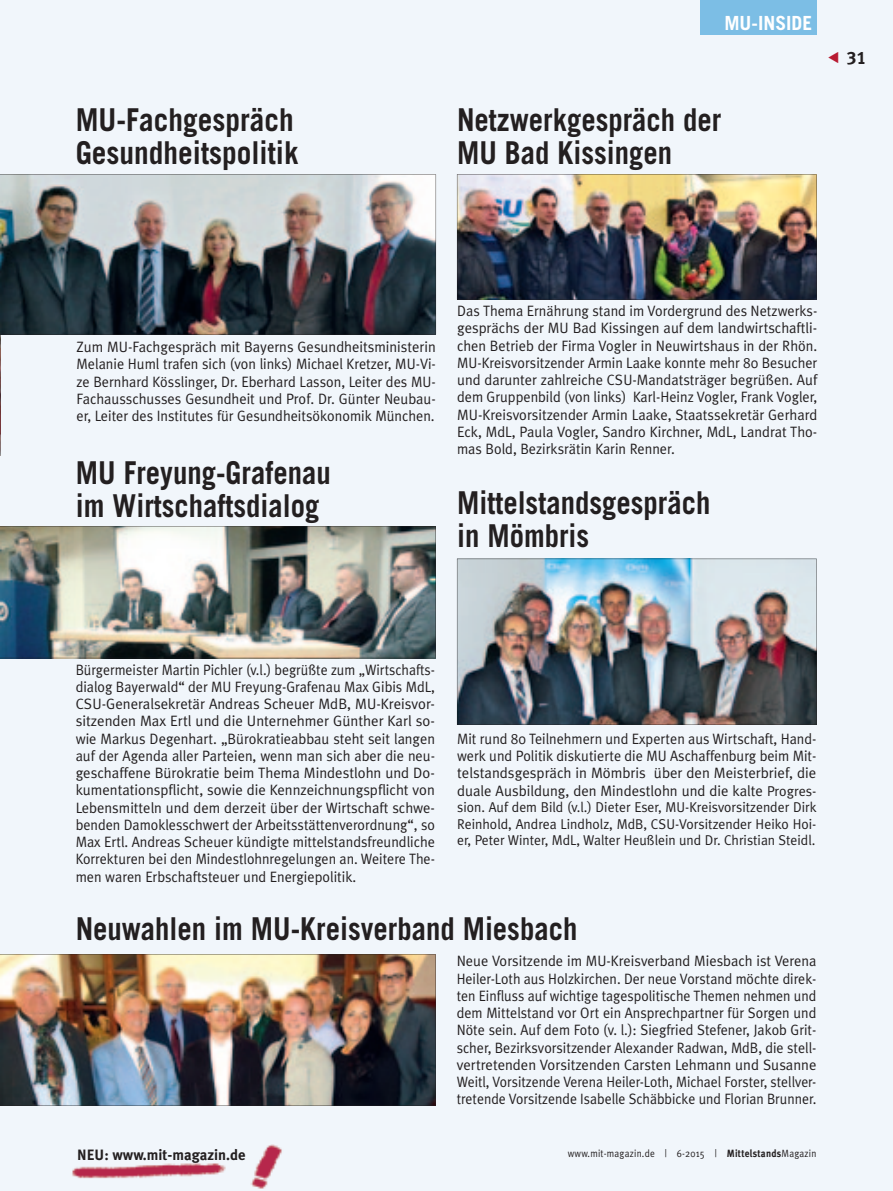
<style>
.page{position:relative;width:893px;height:1191px;background:#f1f6fb}
.page>*{position:absolute;margin:0;border:0;box-sizing:border-box;transform-origin:0 0}
.t1{font:700 31.5px/33px "Trade Gothic";color:#231f20;scale:.91 1}
.t2{font:700 31.5px/33px "Trade Gothic";color:#231f20;scale:.93 1}
.t3{font:700 19.5px "Trade Gothic";color:#fff}
.t4{font:18px "Meta Plus Bold Caps";color:#231f20}
.t5{font:15px/17.2px "Meta Plus Normal";color:#231f20;text-align:justify;scale:.92 1}
.t6{font:15px/17.2px "Meta Plus Normal";color:#231f20;text-align:justify;scale:.96 1}
.t7{font:15px/17.2px "Meta Plus Normal";color:#231f20;text-align:justify;scale:.95 1}
.t8{font:15px/17.2px "Meta Plus Normal";color:#231f20;text-align:justify}
.t9{font:15px/17.2px "Meta Plus Normal";color:#231f20;text-align:justify;scale:.94 1}
.t10{font:700 15px "Meta Plus";color:#231f20}
.t11{font:14.25px/16.5px "Meta Plus Normal";color:#231f20;text-align:justify;scale:.96 1}
.t12{font:10.5px "Meta Plus Normal";letter-spacing:.025em;color:#231f20;scale:.9 1}
.s1{font-size:14.25px}
.s2{font-family:"Meta Plus";font-weight:700}
</style>
<div class="page">
<div style="left:700px;top:0;width:116px;height:34px;background:#7cbee5"></div>
<img style="left:72px;top:1144px;width:210px;height:45px">
<svg style="left:0;top:334px;width:1px;height:122px"></svg>
<img style="left:0;top:174px;width:436px;height:160px">
<img style="left:0;top:526px;width:435px;height:132px">
<img style="left:0;top:954px;width:436px;height:152px">
<img style="left:457px;top:559px;width:360px;height:166px">
<img style="left:457px;top:174px;width:360px;height:126px">
<h1 class="t2" style="left:76px;top:102px;width:241px">mU-Fachgespräch<br>Gesundheitspolitik</h1>
<h2 class="t3" style="left:724px;top:11px;width:89px">mU-inSiDe</h2>
<h1 class="t1" style="left:457px;top:102px;width:292px">netzwerkgespräch der mU Bad kissingen</h1>
<p class="t4" style="left:847px;top:47px;width:21px">31</p>
<p class="t8" style="left:77px;top:338px;width:361px">Zum MU-Fachgespräch mit Bayerns Gesundheitsministerin Melanie Huml trafen sich (von links) Michael Kretzer, MU-Vi&shy;ze Bernhard Kösslinger, Dr. Eberhard Lasson, Leiter des MU-Fachausschusses Gesundheit und Prof. Dr. Günter Neubau&shy;er, Leiter des Institutes für Gesundheitsökonomik München.</p>
<h1 class="t1" style="left:76px;top:455px;width:281px">mU Freyung-Grafenau im Wirtschaftsdialog</h1>
<p class="t7" style="left:457px;top:302px;width:381px">Das Thema Ernährung stand im Vordergrund des Netzwerks&shy;gesprächs der MU Bad Kissingen auf dem landwirtschaftli&shy;chen Betrieb der Firma Vogler in Neuwirtshaus in der Rhön.<br>MU-Kreisvorsitzender Armin Laake konnte mehr 80 Besucher und darunter zahlreiche CSU-Mandatsträger begrüßen. Auf dem Gruppenbild (von links) Karl-Heinz Vogler, Frank Vogler, MU-Kreisvorsitzender Armin Laake, Staatssekretär Gerhard Eck, MdL, Paula Vogler, Sandro Kirchner, MdL, Landrat Tho&shy;mas Bold, Bezirksrätin Karin Renner.</p>
<h1 class="t1" style="left:457px;top:486px;width:280px">mittelstandsgespräch in mömbris</h1>
<p class="t5" style="left:76px;top:660px;width:392px">Bürgermeister Martin Pichler (v.l.) begrüßte zum „Wirtschafts&shy;dialog Bayerwald“ der MU Freyung-Grafenau Max Gibis MdL, CSU-Generalsekretär Andreas Scheuer MdB, MU-Kreisvor&shy;sitzenden Max Ertl und die Unternehmer Günther Karl so&shy;wie Markus Degenhart. „Bürokratieabbau steht seit langen auf der Agenda aller Parteien, wenn man sich aber die neu&shy;geschaffene Bürokratie beim Thema Mindestlohn und Do&shy;kumentationspflicht, sowie die Kennzeichnungspflicht von Lebensmitteln und dem derzeit über der Wirtschaft schwe&shy;benden Damoklesschwert der Arbeitsstättenverordnung“, so Max Ertl. Andreas Scheuer kündigte mittelstandsfreundliche Korrekturen bei den Mindestlohnregelungen an. Weitere The&shy;men waren Erbschaftsteuer und Energiepolitik.</p>
<p class="t9" style="left:457px;top:730px;width:384px">Mit rund 80 Teilnehmern und Experten aus Wirtschaft, Hand&shy;werk und Politik diskutierte die MU Aschaffenburg beim Mit&shy;telstandsgespräch in Mömbris über den Meisterbrief, die duale Ausbildung, den Mindestlohn und die kalte <span class="s1">Progres-</span></p>
<p class="t11" style="left:457px;top:799px;width:376px">sion. Auf dem Bild (v.l.) Dieter Eser, MU-Kreisvorsitzender Dirk Reinhold, Andrea Lindholz, MdB, CSU-Vorsitzender Heiko Hoi&shy;er, Peter Winter, MdL, Walter Heußlein und Dr. Christian Steidl.</p>
<h1 class="t1" style="left:76px;top:912px;width:553px">neuwahlen im mU-kreisverband miesbach</h1>
<p class="t6" style="left:457px;top:952px;width:376px">Neue Vorsitzende im MU-Kreisverband Miesbach ist Verena Heiler-Loth aus Holzkirchen. Der neue Vorstand möchte direk&shy;ten Einfluss auf wichtige tagespolitische Themen nehmen und dem Mittelstand vor Ort ein Ansprechpartner für Sorgen und Nöte sein. Auf dem Foto (v. l.): Siegfried Stefener, Jakob Grit&shy;scher, Bezirksvorsitzender Alexander Radwan, MdB, die stell&shy;vertretenden Vorsitzenden Carsten Lehmann und Susanne Weitl, Vorsitzende Verena Heiler-Loth, Michael Forster, stellver&shy;tretende Vorsitzende Isabelle Schäbbicke und Florian Brunner.</p>
<p class="t10" style="left:77px;top:1146px;width:170px">NEU: www.mit-magazin.de</p>
<p class="t12" style="left:568px;top:1147px;width:278px">www.mit-magazin.de | 6-2015 | <span class="s2">Mittelstands</span>Magazin</p>
</div>
